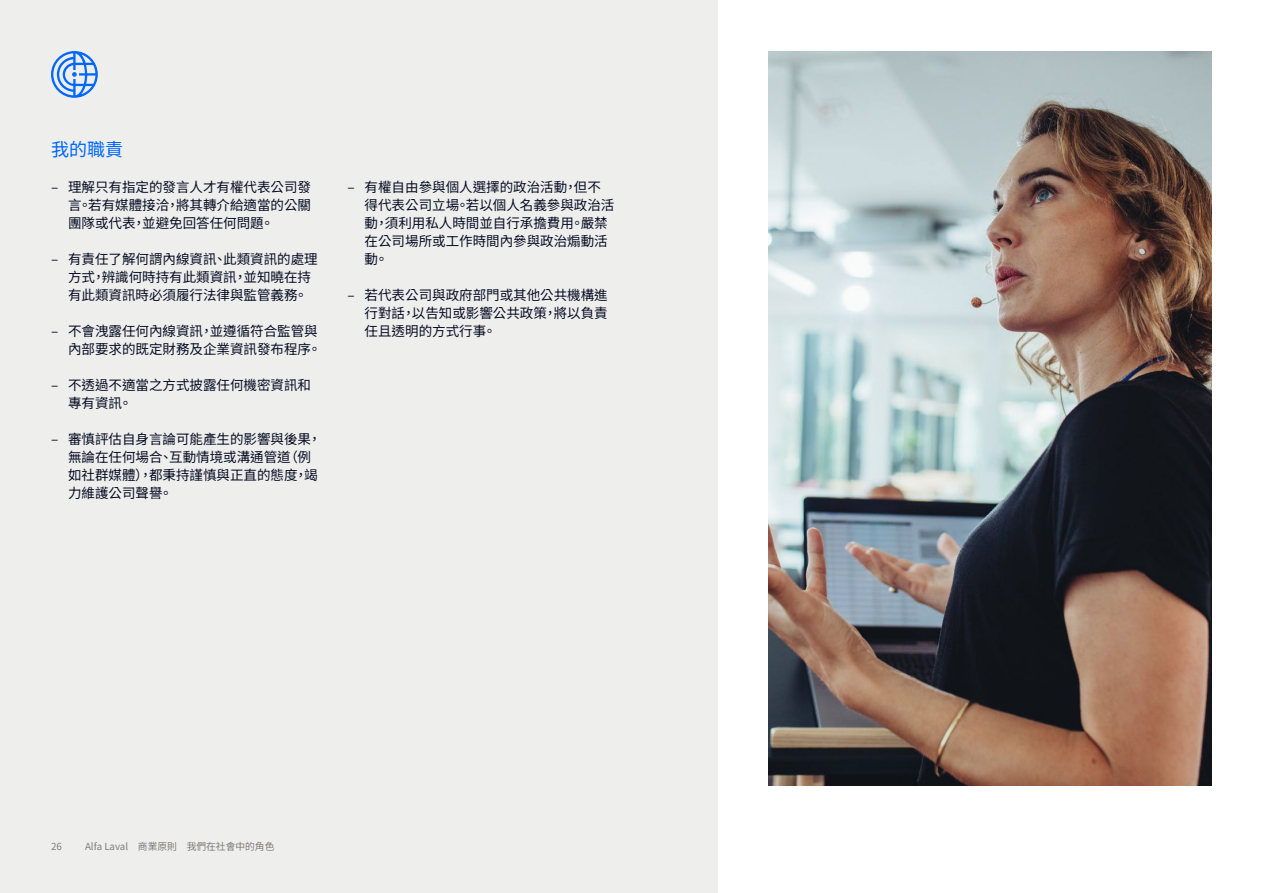
<style>
.page{position:relative;width:1263px;height:893px;background:#fff}
.page>*{position:absolute;margin:0;border:0;box-sizing:border-box;transform-origin:0 0}
.t1{font:18px "Noto Sans TC";color:#0068ff}
.t2{font:13.5px/18px "Noto Sans TC";color:#0b1128}
.t3{font:9.75px "Noto Sans TC";color:#7f7e79}
</style>
<div class="page">
<div style="left:0;top:0;width:718px;height:893px;background:#eeeeec"></div>
<svg style="left:51px;top:51px;width:47px;height:47px"></svg>
<img style="left:769px;top:51px;width:443px;height:735px">
<h1 class="t1" style="left:51px;top:139px;width:73px">我的職責</h1>
<p class="t2" style="left:68px;top:178px;width:245px;text-align:justify;text-indent:-17px">– 理解只有指定的發言人才有權代表公司發言。若有媒體接洽，將其轉介給適當的公關團隊或代表，並避免回答任何問題。</p>
<p class="t2" style="left:68px;top:250px;width:251px;text-indent:-17px">– 有責任了解何謂內線資訊、此類資訊的處理方式，辨識何時持有此類資訊，並知曉在持有此類資訊時必須履行法律與監管義務。</p>
<p class="t2" style="left:51px;top:322px;width:272px;text-align:right">– 不會洩露任何內線資訊，並遵循符合監管與內部要求的既定財務及企業資訊發布程序。</p>
<p class="t2" style="left:68px;top:376px;width:245px;text-indent:-17px">– 不透過不適當之方式披露任何機密資訊和專有資訊。</p>
<p class="t2" style="left:68px;top:430px;width:255px;text-indent:-17px">– 審慎評估自身言論可能產生的影響與後果，無論在任何場合、互動情境或溝通管道（例如社群媒體），都秉持謹慎與正直的態度，竭力維護公司聲譽。</p>
<p class="t2" style="left:365px;top:178px;width:251px;text-indent:-17px">– 有權自由參與個人選擇的政治活動，但不得代表公司立場。若以個人名義參與政治活動，須利用私人時間並自行承擔費用。嚴禁在公司場所或工作時間內參與政治煽動活動。</p>
<p class="t2" style="left:365px;top:286px;width:244px;text-align:justify;text-indent:-17px">– 若代表公司與政府部門或其他公共機構進行對話，以告知或影響公共政策，將以負責任且透明的方式行事。</p>
<p class="t3" style="left:51px;top:841px;width:12px">26</p>
<p class="t3" style="left:85px;top:841px;width:191px">Alfa Laval 商業原則 我們在社會中的角色</p>
</div>
